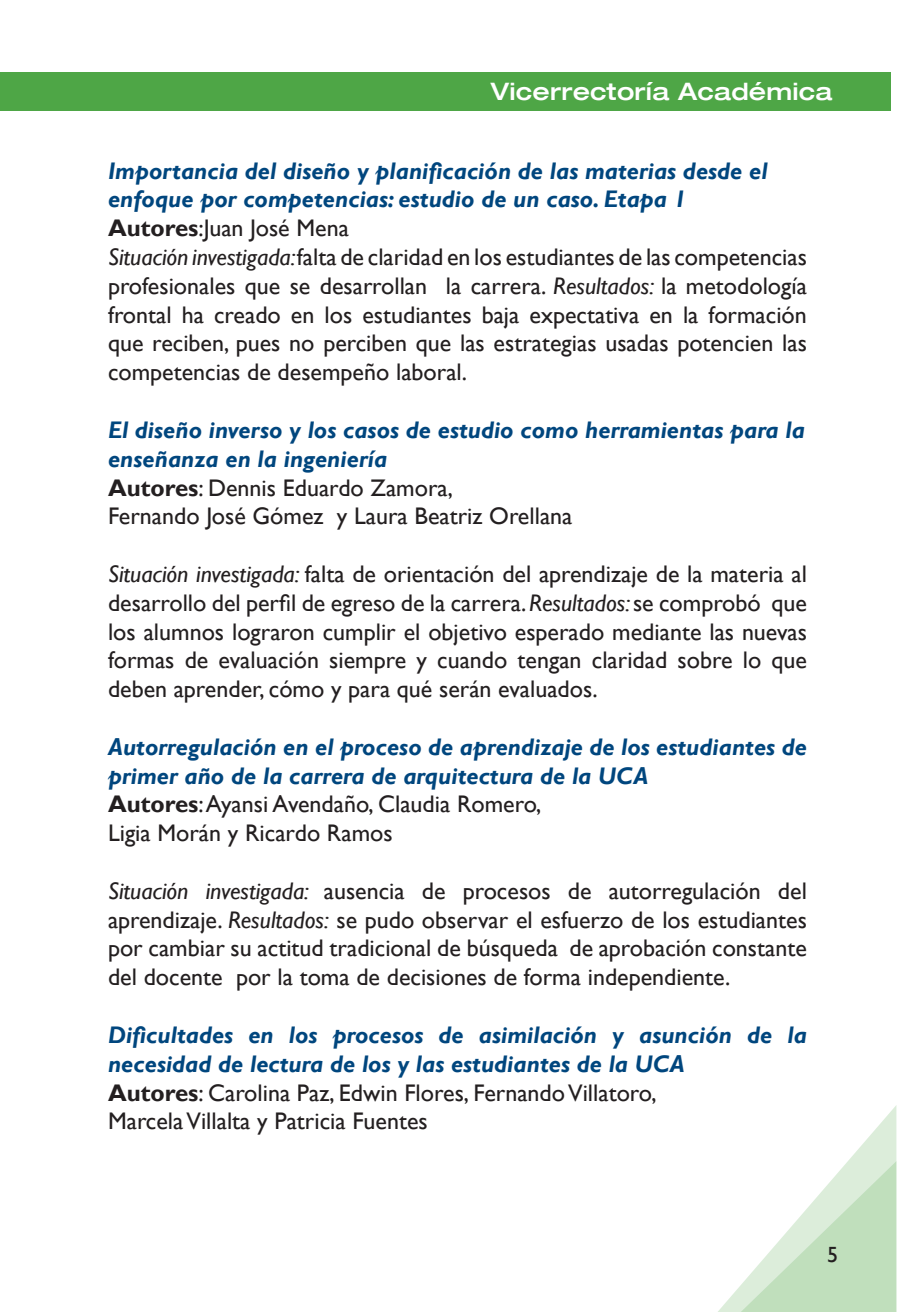
<style>
.page{position:relative;width:897px;height:1312px;background:#fff}
.page>*{position:absolute;margin:0;border:0;box-sizing:border-box;transform-origin:0 0}
.t1{font:24px/28.8px "Gill Sans";color:#231f20;text-align:justify}
.t2{font:italic 700 24px/28.8px "Gill Sans";color:#00467e}
.t3{font:500 expanded 24px "Helvetica 63";letter-spacing:.01em;color:#fff}
.t4{font:22px "Gill Sans";color:#231f20}
.s1{font-weight:700;font-style:italic;color:#00467e}
.s2{font-weight:700}
.s3{font-style:italic}
.s4{font-style:normal;color:#231f20}
.s5{font-weight:400;font-style:normal;color:#231f20}
</style>
<div class="page">
<svg style="left:718px;top:1106px;width:178px;height:206px"></svg>
<div style="left:0;top:73px;width:890px;height:38px;background:#4ea646"></div>
<p class="t3" style="left:491px;top:77px;width:343px">Vicerrectoría Académica</p>
<p class="t1" style="left:108px;top:157px;width:700px;text-align:left"><span class="s1">Importancia del diseño y planificación de las materias desde el enfoque por competencias: estudio de un caso. Etapa 1<br></span><span class="s2">Autores</span>:Juan José Mena<br><span class="s3">Situación investigada:</span>falta de claridad en los estudiantes de las competencias profesionales que se desarrollan la carrera. <span class="s3">Resultados:</span> la metodología frontal ha creado en los estudiantes baja expectativa en la formación que reciben, pues no perciben que las estrategias usadas potencien las competencias de desempeño laboral.</p>
<p class="t2" style="left:108px;top:416px;width:698px">El diseño inverso y los casos de estudio como herramientas para la enseñanza en la ingeniería<br><span class="s4">Autores</span><span class="s5">: Dennis Eduardo Zamora,<br>Fernando José Gómez y Laura Beatriz Orellana</span></p>
<p class="t1" style="left:108px;top:560px;width:700px"><span class="s3">Situación investigada:</span> falta de orientación del aprendizaje de la materia al desarrollo del perfil de egreso de la carrera. <span class="s3">Resultados:</span> se comprobó que los alumnos lograron cumplir el objetivo esperado mediante las nuevas formas de evaluación siempre y cuando tengan claridad sobre lo que deben aprender, cómo y para qué serán evaluados.</p>
<p class="t2" style="left:108px;top:733px;width:700px">Autorregulación en el proceso de aprendizaje de los estudiantes de primer año de la carrera de arquitectura de la UCA<br><span class="s4">Autores</span><span class="s5">: Ayansi Avendaño, Claudia Romero,<br>Ligia Morán y Ricardo Ramos</span></p>
<p class="t1" style="left:108px;top:877px;width:700px"><span class="s3">Situación investigada:</span> ausencia de procesos de autorregulación del aprendizaje. <span class="s3">Resultados:</span> se pudo observar el esfuerzo de los estudiantes por cambiar su actitud tradicional de búsqueda de aprobación constante del docente por la toma de decisiones de forma independiente.</p>
<p class="t2" style="left:108px;top:1021px;width:700px">Dificultades en los procesos de asimilación y asunción de la necesidad de lectura de los y las estudiantes de la UCA<br><span class="s4">Autores</span><span class="s5">: Carolina Paz, Edwin Flores, Fernando Villatoro,<br>Marcela Villalta y Patricia Fuentes</span></p>
<p class="t4" style="left:827px;top:1242px;width:12px">5</p>
</div>
